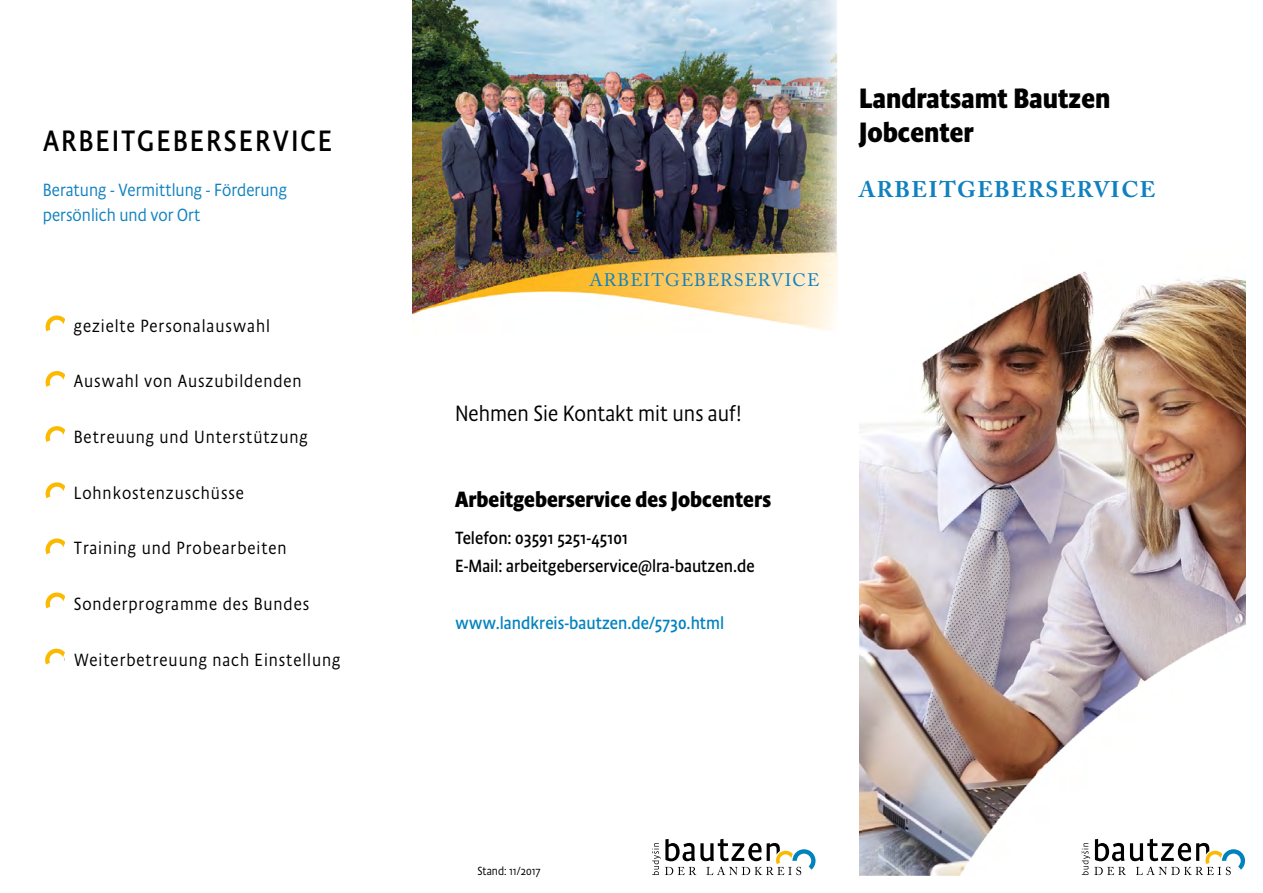
<style>
.page{position:relative;width:1263px;height:893px;background:#fff}
.page>*{position:absolute;margin:0;border:0;box-sizing:border-box;transform-origin:0 0}
.t1{font:30px "Absara Sans Head OT";letter-spacing:.06em;color:#000}
.t2{font:700 28.5px/34.2px "Absara Sans Head OT";color:#000}
.t3{font:700 22.5px "Absara Sans Head OT";color:#000}
.t4{font:300 22.5px "Absara Sans Head OT";color:#000}
.t5{font:700 22.5px "Adobe Caslon Pro";letter-spacing:.065em;color:#1081bf}
.t6{font:300 18px "Absara Sans Head OT";letter-spacing:.05em;color:#000}
.t7{font:18px/28.5px "Absara Sans Head OT";color:#000}
.t8{font:300 18px/25.5px "Absara Sans Head OT";color:#1081bf}
.t9{font:18px "Absara Sans Head OT";color:#0082be}
.t10{font:18px "Adobe Caslon Pro";letter-spacing:.065em;color:#1081bf}
.t11{font:300 12px "Absara Sans Head OT";color:#000}
</style>
<div class="page">
<img style="left:859px;top:271px;width:387px;height:605px">
<svg style="left:1081px;top:839px;width:164px;height:36px"></svg>
<svg style="left:46px;top:315px;width:19px;height:16px"></svg>
<svg style="left:46px;top:371px;width:19px;height:16px"></svg>
<svg style="left:46px;top:426px;width:19px;height:16px"></svg>
<svg style="left:46px;top:482px;width:19px;height:16px"></svg>
<svg style="left:45px;top:648px;width:20px;height:17px"></svg>
<svg style="left:46px;top:538px;width:19px;height:16px"></svg>
<svg style="left:46px;top:593px;width:19px;height:15px"></svg>
<svg style="left:652px;top:839px;width:163px;height:36px"></svg>
<img style="left:412px;top:0;width:426px;height:330px">
<h1 class="t1" style="left:43px;top:122px;width:291px">ARBEITGEBERSERVICE</h1>
<p class="t8" style="left:43px;top:177px;width:246px">Beratung - Vermittlung - Förderung persönlich und vor Ort</p>
<p class="t6" style="left:74px;top:315px;width:198px">gezielte Personalauswahl</p>
<p class="t6" style="left:74px;top:370px;width:229px">Auswahl von Auszubildenden</p>
<p class="t6" style="left:74px;top:426px;width:236px">Betreuung und Unterstützung</p>
<p class="t6" style="left:74px;top:482px;width:172px">Lohnkostenzuschüsse</p>
<p class="t6" style="left:74px;top:537px;width:214px">Training und Probearbeiten</p>
<p class="t6" style="left:74px;top:593px;width:237px">Sonderprogramme des Bundes</p>
<p class="t6" style="left:74px;top:649px;width:268px">Weiterbetreuung nach Einstellung</p>
<p class="t10" style="left:589px;top:270px;width:232px">ARBEITGEBERSERVICE</p>
<h2 class="t2" style="left:859px;top:81px;width:253px">Landratsamt Bautzen<br>Jobcenter</h2>
<p class="t5" style="left:859px;top:176px;width:298px">ARBEITGEBERSERVICE</p>
<p class="t4" style="left:455px;top:400px;width:288px">Nehmen Sie Kontakt mit uns auf!</p>
<p class="t3" style="left:455px;top:486px;width:318px">Arbeitgeberservice des Jobcenters</p>
<p class="t7" style="left:455px;top:523px;width:301px">Telefon: 03591 5251-45101<br>E-Mail: arbeitgeberservice@lra-bautzen.de</p>
<p class="t9" style="left:455px;top:612px;width:271px">www.landkreis-bautzen.de/5730.html</p>
<p class="t11" style="left:477px;top:864px;width:65px">Stand: 11/2017</p>
</div>
